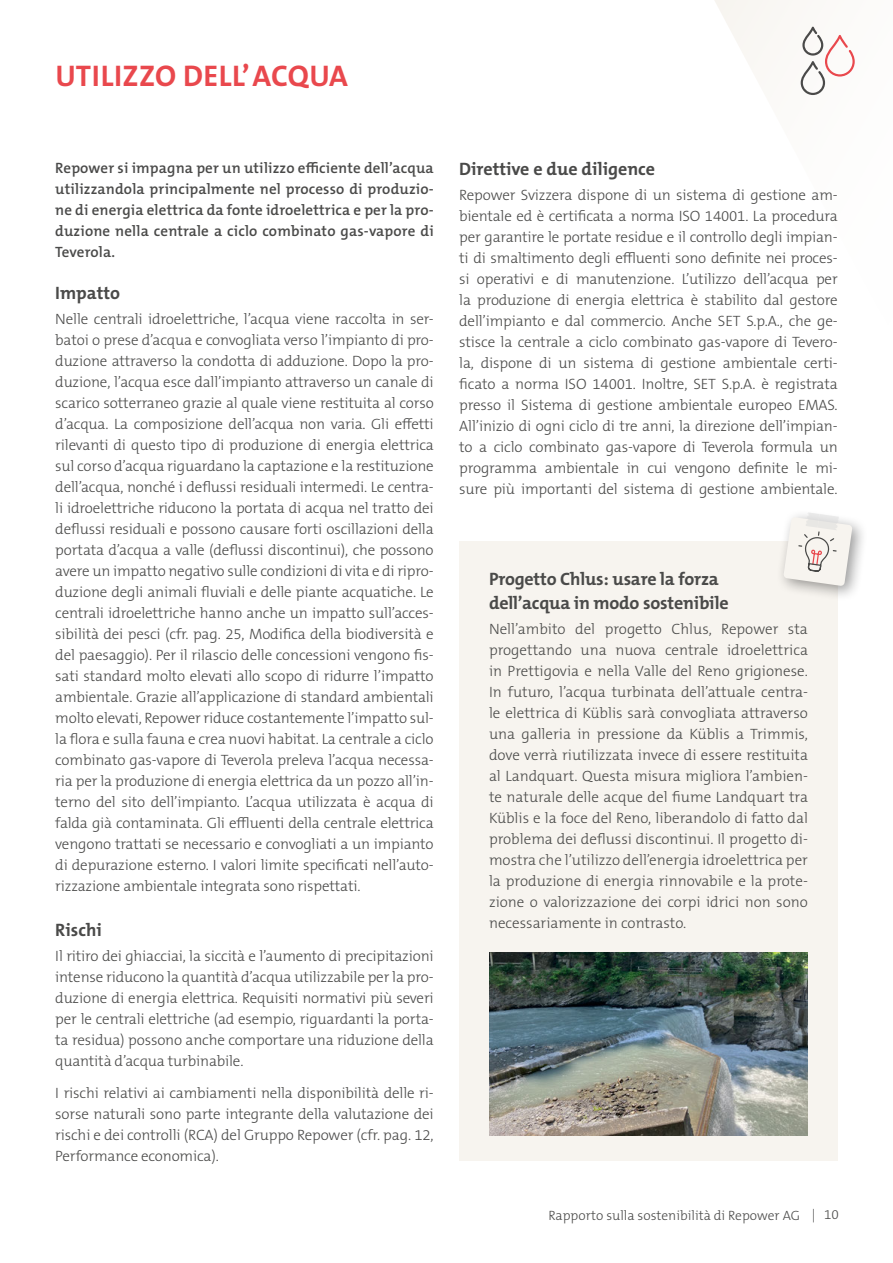
<style>
.page{position:relative;width:893px;height:1263px;background:#fff}
.page>*{position:absolute;margin:0;border:0;box-sizing:border-box;transform-origin:0 0}
.t1{font:700 30px "The Mix B W7";letter-spacing:.015em;color:#e9484d}
.t2{font:700 18px/24px "The Mix B W7";letter-spacing:-.01em;color:#4a4a49}
.t3{font:300 15px/21px "The Mix B W3";letter-spacing:-.01em;color:#4a4a49;text-align:justify}
.t4{font:600 15px/21px "The Mix B W6";letter-spacing:.01em;color:#4a4a49;text-align:justify}
.t5{font:300 13.5px "The Mix B W3";color:#4a4a49}
</style>
<div class="page">
<svg style="left:715px;top:0;width:99px;height:96px;fill:#faf8f6"></svg>
<svg style="left:801px;top:27px;width:54px;height:68px"></svg>
<div style="left:459px;top:541px;width:379px;height:619px;background:#f7f4ef"></div>
<div style="left:776px;top:509px;width:92px;height:92px;background:#000;opacity:.4"></div>
<svg style="left:783px;top:512px;width:69px;height:74px"></svg>
<img style="left:489px;top:952px;width:319px;height:183px">
<h1 class="t1" style="left:55px;top:57px;width:294px">UTILIZZO DELL’ ACQUA</h1>
<p class="t4" style="left:55px;top:157px;width:380px">Repower si impagna per un utilizzo efficiente dell’acqua utilizzandola principalmente nel processo di produzio&shy;ne di energia elettrica da fonte idroelettrica e per la pro&shy;duzione nella centrale a ciclo combinato gas-vapore di Teverola.</p>
<p class="t2" style="left:55px;top:281px;width:66px">Impatto</p>
<p class="t3" style="left:55px;top:309px;width:380px">Nelle centrali idroelettriche, l’acqua viene raccolta in ser&shy;batoi o prese d’acqua e convogliata verso l’impianto di pro&shy;duzione attraverso la condotta di adduzione. Dopo la pro&shy;duzione, l’acqua esce dall’impianto attraverso un canale di scarico sotterraneo grazie al quale viene restituita al corso d’acqua. La composizione dell’acqua non varia. Gli effetti rilevanti di questo tipo di produzione di energia elettrica sul corso d’acqua riguardano la captazione e la restituzione dell’acqua, nonché i deflussi residuali intermedi. Le centra&shy;li idroelettriche riducono la portata di acqua nel tratto dei deflussi residuali e possono causare forti oscillazioni della portata d’acqua a valle (deflussi discontinui), che possono avere un impatto negativo sulle condizioni di vita e di ripro&shy;duzione degli animali fluviali e delle piante acquatiche. Le centrali idroelettriche hanno anche un impatto sull’acces&shy;sibilità dei pesci (cfr. pag. 25, Modifica della biodiversità e del paesaggio). Per il rilascio delle concessioni vengono fis&shy;sati standard molto elevati allo scopo di ridurre l’impatto ambientale. Grazie all’applicazione di standard ambientali molto elevati, Repower riduce costantemente l’impatto sul&shy;la flora e sulla fauna e crea nuovi habitat. La centrale a ciclo combinato gas-vapore di Teverola preleva l’acqua necessa&shy;ria per la produzione di energia elettrica da un pozzo all’in&shy;terno del sito dell’impianto. L’acqua utilizzata è acqua di falda già contaminata. Gli effluenti della centrale elettrica vengono trattati se necessario e convogliati a un impianto di depurazione esterno. I valori limite specificati nell’auto&shy;rizzazione ambientale integrata sono rispettati.</p>
<p class="t2" style="left:55px;top:918px;width:48px">Rischi</p>
<p class="t3" style="left:55px;top:945px;width:380px">Il ritiro dei ghiacciai, la siccità e l’aumento di precipitazioni intense riducono la quantità d’acqua utilizzabile per la pro&shy;duzione di energia elettrica. Requisiti normativi più severi per le centrali elettriche (ad esempio, riguardanti la porta&shy;ta residua) possono anche comportare una riduzione della quantità d’acqua turbinabile.</p>
<p class="t3" style="left:55px;top:1082px;width:380px">I rischi relativi ai cambiamenti nella disponibilità delle ri&shy;sorse naturali sono parte integrante della valutazione dei rischi e dei controlli (RCA) del Gruppo Repower (cfr. pag. 12, Performance economica).</p>
<p class="t2" style="left:459px;top:157px;width:197px">Direttive e due diligence</p>
<p class="t3" style="left:459px;top:185px;width:380px">Repower Svizzera dispone di un sistema di gestione am&shy;bientale ed è certificata a norma ISO 14001. La procedura per garantire le portate residue e il controllo degli impian&shy;ti di smaltimento degli effluenti sono definite nei proces&shy;si operativi e di manutenzione. L’utilizzo dell’acqua per la produzione di energia elettrica è stabilito dal gestore dell’impianto e dal commercio. Anche SET S.p.A., che ge&shy;stisce la centrale a ciclo combinato gas-vapore di Tevero&shy;la, dispone di un sistema di gestione ambientale certi&shy;ficato a norma ISO 14001. Inoltre, SET S.p.A. è registrata presso il Sistema di gestione ambientale europeo EMAS.<br>All’inizio di ogni ciclo di tre anni, la direzione dell’impian&shy;to a ciclo combinato gas-vapore di Teverola formula un programma ambientale in cui vengono definite le mi&shy;sure più importanti del sistema di gestione ambientale.</p>
<p class="t2" style="left:489px;top:567px;width:241px">Progetto Chlus: usare la forza dell’acqua in modo sostenibile</p>
<p class="t3" style="left:489px;top:619px;width:320px">Nell’ambito del progetto Chlus, Repower sta progettando una nuova centrale idroelettrica in Prettigovia e nella Valle del Reno grigionese.<br>In futuro, l’acqua turbinata dell’attuale centra&shy;le elettrica di Küblis sarà convogliata attraverso una galleria in pressione da Küblis a Trimmis, dove verrà riutilizzata invece di essere restituita al Landquart. Questa misura migliora l’ambien&shy;te naturale delle acque del fiume Landquart tra Küblis e la foce del Reno, liberandolo di fatto dal problema dei deflussi discontinui. Il progetto di&shy;mostra che l’utilizzo dell’energia idroelettrica per la produzione di energia rinnovabile e la prote&shy;zione o valorizzazione dei corpi idrici non sono necessariamente in contrasto.</p>
<p class="t5" style="left:548px;top:1207px;width:292px">Rapporto sulla sostenibilità di Repower AG | 10</p>
</div>
